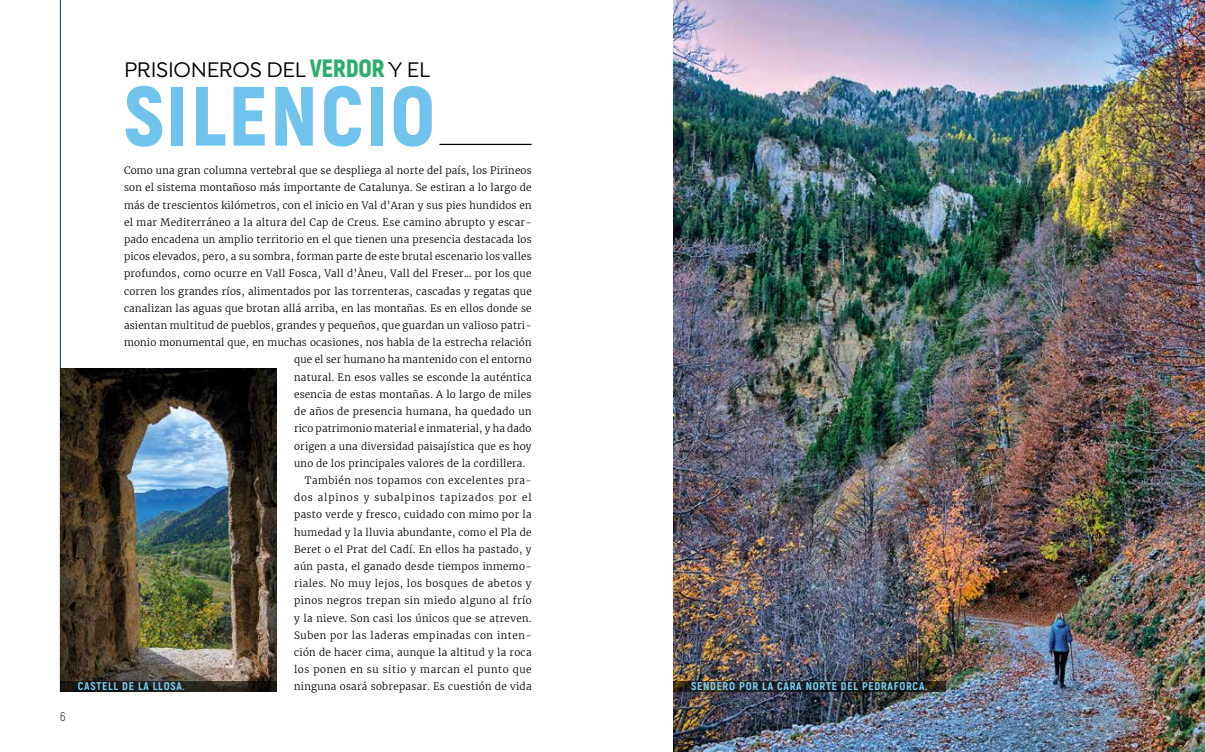
<style>
.page{position:relative;width:1205px;height:752px;background:#fff}
.page>*{position:absolute;margin:0;border:0;box-sizing:border-box;transform-origin:0 0}
.t1{font:900 83.75px "Akrobat";letter-spacing:.03em;color:#70c3ec}
.t2{font:500 22.5px "Isidora";letter-spacing:-.015em;color:#000}
.t3{font:300 12.5px "Akrobat";color:#000}
.t4{font:800 11.25px "Akrobat";letter-spacing:.065em;color:#7ccef3}
.t5{font:300 10px "Merriweather";letter-spacing:.02em;color:#000}
.t6{font:300 10px "Merriweather";letter-spacing:.045em;color:#000}
.t7{font:300 10px "Merriweather";letter-spacing:.05em;color:#000}
.t8{font:300 10px "Merriweather";letter-spacing:.08em;color:#000}
.t9{font:300 10px "Merriweather";letter-spacing:.055em;color:#000}
.s1{font-family:"Akrobat";font-weight:900;font-size:25px;color:#2cad6e}
</style>
<div class="page">
<hr style="left:60px;top:0;width:1px;height:691px;background:#003d6a">
<hr style="left:439px;top:144px;width:92px;height:1px;background:#000">
<img style="left:673px;top:0;width:532px;height:751px">
<img style="left:61px;top:368px;width:215px;height:312px">
<svg style="left:673px;top:680px;width:273px;height:11px;background:#262622"></svg>
<svg style="left:60px;top:680px;width:216px;height:11px;background:#25221b"></svg>
<p class="t3" style="left:60px;top:708px;width:7px">6</p>
<h2 class="t2" style="left:124px;top:57px;width:308px">PRISIONEROS DEL <span class="s1">VERDOR</span> Y EL</h2>
<h1 class="t1" style="left:124px;top:62px;width:313px">SILENCIO</h1>
<p class="t5" style="left:124px;top:164px;width:409px">Como una gran columna vertebral que se despliega al norte del país, los Pirineos</p>
<p class="t5" style="left:124px;top:181px;width:409px">son el sistema montañoso más importante de Catalunya. Se estiran a lo largo de</p>
<p class="t5" style="left:124px;top:199px;width:409px">más de trescientos kilómetros, con el inicio en Val d’Aran y sus pies hundidos en</p>
<p class="t5" style="left:124px;top:216px;width:409px">el mar Mediterráneo a la altura del Cap de Creus. Ese camino abrupto y escar-</p>
<p class="t5" style="left:124px;top:233px;width:409px">pado encadena un amplio territorio en el que tienen una presencia destacada los</p>
<p class="t5" style="left:124px;top:250px;width:409px">picos elevados, pero, a su sombra, forman parte de este brutal escenario los valles</p>
<p class="t5" style="left:124px;top:267px;width:409px">profundos, como ocurre en Vall Fosca, Vall d’Àneu, Vall del Freser… por los que</p>
<p class="t5" style="left:124px;top:284px;width:409px">corren los grandes ríos, alimentados por las torrenteras, cascadas y regatas que</p>
<p class="t5" style="left:124px;top:302px;width:409px">canalizan las aguas que brotan allá arriba, en las montañas. Es en ellos donde se</p>
<p class="t5" style="left:124px;top:319px;width:409px">asientan multitud de pueblos, grandes y pequeños, que guardan un valioso patri-</p>
<p class="t5" style="left:124px;top:336px;width:409px">monio monumental que, en muchas ocasiones, nos habla de la estrecha relación</p>
<p class="t5" style="left:294px;top:353px;width:239px">que el ser humano ha mantenido con el entorno</p>
<p class="t5" style="left:294px;top:370px;width:239px">natural. En esos valles se esconde la auténtica</p>
<p class="t5" style="left:294px;top:388px;width:239px">esencia de estas montañas. A lo largo de miles</p>
<p class="t5" style="left:294px;top:405px;width:239px">de años de presencia humana, ha quedado un</p>
<p class="t5" style="left:294px;top:422px;width:239px">rico patrimonio material e inmaterial, y ha dado</p>
<p class="t5" style="left:294px;top:439px;width:239px">origen a una diversidad paisajística que es hoy</p>
<p class="t5" style="left:294px;top:456px;width:232px">uno de los principales valores de la cordillera.</p>
<p class="t6" style="left:305px;top:474px;width:228px">También nos topamos con excelentes pra-</p>
<p class="t8" style="left:294px;top:491px;width:239px">dos alpinos y subalpinos tapizados por el</p>
<p class="t5" style="left:294px;top:508px;width:239px">pasto verde y fresco, cuidado con mimo por la</p>
<p class="t5" style="left:294px;top:525px;width:239px">humedad y la lluvia abundante, como el Pla de</p>
<p class="t5" style="left:294px;top:542px;width:239px">Beret o el Prat del Cadí. En ellos ha pastado, y</p>
<p class="t5" style="left:294px;top:560px;width:239px">aún pasta, el ganado desde tiempos inmemo-</p>
<p class="t6" style="left:294px;top:577px;width:239px">riales. No muy lejos, los bosques de abetos y</p>
<p class="t6" style="left:294px;top:594px;width:239px">pinos negros trepan sin miedo alguno al frío</p>
<p class="t5" style="left:294px;top:611px;width:239px">y la nieve. Son casi los únicos que se atreven.</p>
<p class="t7" style="left:294px;top:628px;width:239px">Suben por las laderas empinadas con inten-</p>
<p class="t5" style="left:294px;top:645px;width:239px">ción de hacer cima, aunque la altitud y la roca</p>
<p class="t9" style="left:294px;top:663px;width:239px">los ponen en su sitio y marcan el punto que</p>
<p class="t5" style="left:294px;top:680px;width:239px">ninguna osará sobrepasar. Es cuestión de vida</p>
<p class="t4" style="left:78px;top:678px;width:108px">CASTELL DE LA LLOSA.</p>
<p class="t4" style="left:691px;top:678px;width:238px">SENDERO POR LA CARA NORTE DEL PEDRAFORCA.</p>
</div>
